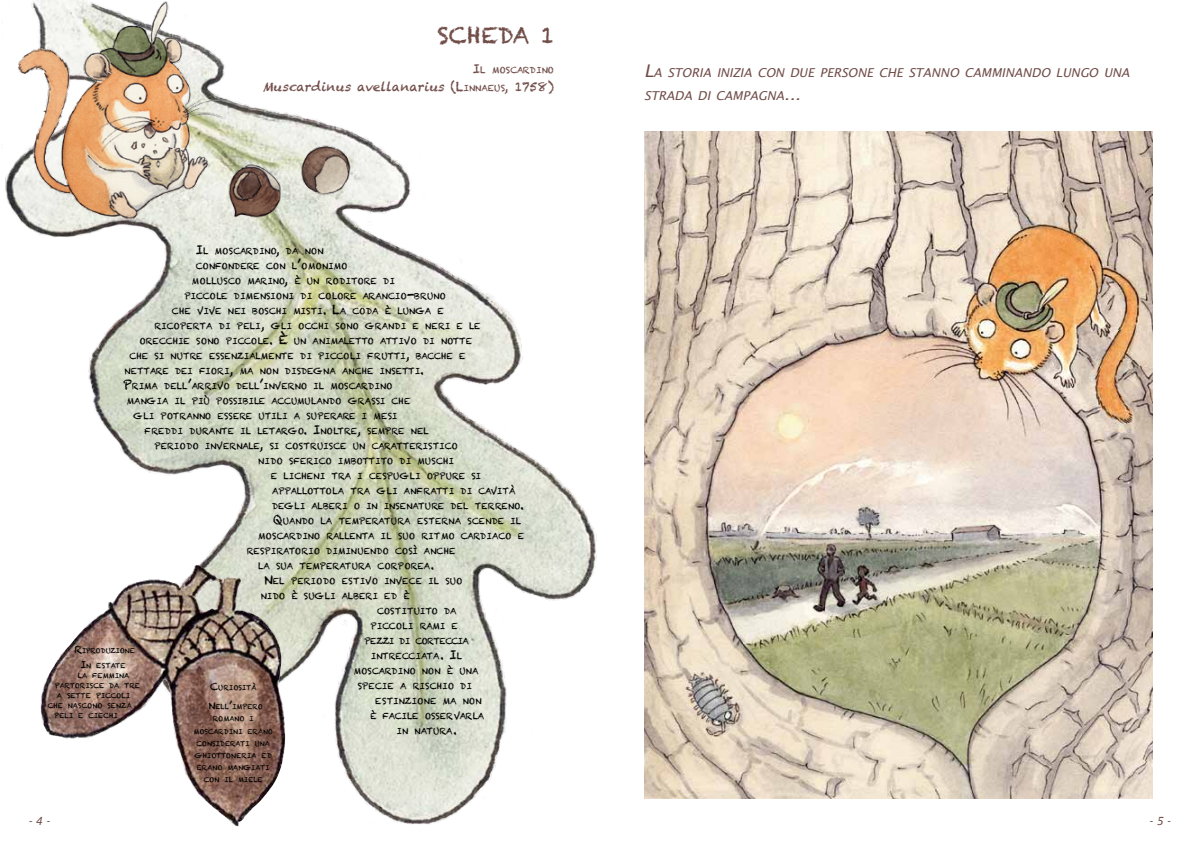
<style>
.page{position:relative;width:1198px;height:844px;background:#fff}
.page>*{position:absolute;margin:0;border:0;box-sizing:border-box;transform-origin:0 0}
.t1{font:22.5px "Chalkduster";color:#704c47}
.t2{font:italic 12.5px "Chalkduster";color:#704c47}
.t3{font:italic 12.25px/22.5px "Lucida Sans";color:#704c47}
.t4{font:italic 11.25px "Lucida Sans";color:#704c47}
.t5{font:8.75px "Chalkduster";color:#000}
.t6{font:8.75px "Chalkduster";letter-spacing:-.07em;color:#000}
.t7{font:8.75px "Chalkduster";letter-spacing:.025em;color:#000}
.t8{font:8.75px "Chalkduster";letter-spacing:-.02em;color:#000}
.t9{font:8.75px "Chalkduster";letter-spacing:.005em;color:#704c47}
.t10{font:7px "Chalkduster";color:#000}
.t11{font:7px "Chalkduster";letter-spacing:.025em;color:#000}
.t12{font:7px "Chalkduster";letter-spacing:-.025em;color:#000}
.s1{font-size:12.5px}
.s2{font-style:normal}
.s3{font-style:normal;font-size:8.75px}
.s4{font-size:10px}
.s5{font-size:17.5px}
</style>
<div class="page">
<img style="left:21px;top:119px;width:576px;height:708px">
<img style="left:1px;top:0;width:313px;height:222px">
<img style="left:286px;top:145px;width:71px;height:52px">
<img style="left:40px;top:564px;width:247px;height:262px">
<img style="left:644px;top:131px;width:509px;height:667px">
<h1 class="t1" style="left:438px;top:22px;width:15px">SCH</h1>
<h1 class="t1" style="left:481px;top:22px;width:74px">EDA 1</h1>
<p class="t9" style="left:473px;top:65px;width:83px"><span class="s1">I</span>L MOSCARDINO</p>
<h2 class="t2" style="left:263px;top:80px;width:293px">Muscardinus avellanarius <span class="s2">( L</span> <span class="s3">I N N A E U S</span> <span class="s2">, 1 7 5 8 )</span></h2>
<p class="t5" style="left:196px;top:246px;width:129px"><span class="s1">I</span>L MOSCARDINO<span class="s1">,</span> DA NON</p>
<p class="t5" style="left:196px;top:261px;width:153px">CONFONDERE CON L<span class="s1">’</span>OMONIMO</p>
<p class="t5" style="left:192px;top:276px;width:204px">MOLLUSCO MARINO<span class="s1">,</span> È UN RODITORE DI</p>
<p class="t5" style="left:184px;top:291px;width:263px">PICCOLE DIMENSIONI DI COLORE ARANCIO<span class="s1">-</span>BRUNO</p>
<p class="t5" style="left:172px;top:306px;width:273px">CHE VIVE NEI BOSCHI MISTI<span class="s1">. L</span>A CODA È LUNGA E</p>
<p class="t5" style="left:154px;top:321px;width:328px">RICOPERTA DI PELI<span class="s1">,</span> GLI OCCHI SONO GRANDI E NERI E LE</p>
<p class="t5" style="left:139px;top:336px;width:334px">ORECCHIE SONO PICCOLE<span class="s1">. È</span> UN ANIMALETTO ATTIVO DI NOTTE</p>
<p class="t5" style="left:129px;top:351px;width:338px">CHE SI NUTRE ESSENZIALMENTE DI PICCOLI FRUTTI<span class="s1">,</span> BACCHE E</p>
<p class="t5" style="left:124px;top:366px;width:301px">NETTARE DEI FIORI<span class="s1">,</span> MA NON DISDEGNA ANCHE INSETTI<span class="s1">.</span></p>
<p class="t5" style="left:123px;top:381px;width:271px"><span class="s1">P</span>RIMA DELL<span class="s1">’</span>ARRIVO DELL<span class="s1">’</span>INVERNO IL MOSCARDINO</p>
<p class="t5" style="left:127px;top:396px;width:285px">MANGIA IL PIÙ POSSIBILE ACCUMULANDO GRASSI CHE</p>
<p class="t5" style="left:133px;top:411px;width:265px">GLI POTRANNO ESSERE UTILI A SUPERARE I MESI</p>
<p class="t5" style="left:144px;top:426px;width:286px">FREDDI DURANTE IL LETARGO<span class="s1">. I</span>NOLTRE<span class="s1">,</span> SEMPRE NEL</p>
<p class="t5" style="left:154px;top:441px;width:305px">PERIODO INVERNALE<span class="s1">,</span> SI COSTRUISCE UN CARATTERISTICO</p>
<p class="t5" style="left:258px;top:456px;width:197px">NIDO SFERICO IMBOTTITO DI MUSCHI</p>
<p class="t5" style="left:271px;top:471px;width:211px">E LICHENI TRA I CESPUGLI OPPURE SI</p>
<p class="t5" style="left:272px;top:486px;width:245px">APPALLOTTOLA TRA GLI ANFRATTI DI CAVITÀ</p>
<p class="t5" style="left:272px;top:501px;width:253px">DEGLI ALBERI O IN INSENATURE DEL TERRENO<span class="s1">.</span></p>
<p class="t5" style="left:273px;top:516px;width:250px"><span class="s1">Q</span>UANDO LA TEMPERATURA ESTERNA SCENDE IL</p>
<p class="t5" style="left:258px;top:531px;width:268px">MOSCARDINO RALLENTA IL SUO RITMO CARDIACO E</p>
<p class="t5" style="left:247px;top:546px;width:210px">RESPIRATORIO DIMINUENDO COSÌ ANCHE</p>
<p class="t5" style="left:258px;top:561px;width:178px">LA SUA TEMPERATURA CORPOREA<span class="s1">.</span></p>
<p class="t5" style="left:264px;top:576px;width:200px"><span class="s1">N</span>EL PERIODO ESTIVO INVECE IL SUO</p>
<p class="t5" style="left:261px;top:591px;width:150px">NIDO È SUGLI ALBERI ED È</p>
<p class="t5" style="left:377px;top:606px;width:81px">COSTITUITO DA</p>
<p class="t5" style="left:371px;top:621px;width:89px">PICCOLI RAMI E</p>
<p class="t6" style="left:364px;top:636px;width:106px">PEZZI DI CORTECCIA</p>
<p class="t8" style="left:371px;top:651px;width:93px">INTRECCIATA<span class="s1">. I</span>L</p>
<p class="t5" style="left:354px;top:666px;width:126px">MOSCARDINO NON È UNA</p>
<p class="t7" style="left:358px;top:681px;width:115px">SPECIE A RISCHIO DI</p>
<p class="t5" style="left:375px;top:696px;width:108px">ESTINZIONE MA NON</p>
<p class="t5" style="left:370px;top:711px;width:116px">È FACILE OSSERVARLA</p>
<p class="t5" style="left:397px;top:726px;width:62px">IN NATURA<span class="s1">.</span></p>
<p class="t12" style="left:75px;top:646px;width:62px"><span class="s4">R</span>IPRODUZIONE</p>
<p class="t10" style="left:80px;top:661px;width:47px"><span class="s4">I</span>N ESTATE</p>
<p class="t10" style="left:78px;top:671px;width:53px">LA FEMMINA</p>
<p class="t10" style="left:55px;top:681px;width:87px">PARTORISCE DA TRE</p>
<p class="t10" style="left:57px;top:691px;width:74px">A SETTE PICCOLI</p>
<p class="t10" style="left:48px;top:701px;width:86px">CHE NASCONO SENZA</p>
<p class="t10" style="left:54px;top:711px;width:65px">PELI E CIECHI</p>
<p class="t10" style="left:210px;top:683px;width:48px"><span class="s4">C</span>URIOSITÀ</p>
<p class="t10" style="left:208px;top:702px;width:56px"><span class="s4">N</span>ELL<span class="s4">’</span>IMPERO</p>
<p class="t10" style="left:213px;top:714px;width:42px">ROMANO I</p>
<p class="t10" style="left:193px;top:726px;width:81px">MOSCARDINI ERANO</p>
<p class="t10" style="left:196px;top:738px;width:75px">CONSIDERATI UNA</p>
<p class="t11" style="left:194px;top:750px;width:79px">GHIOTTONERIA ED</p>
<p class="t10" style="left:197px;top:762px;width:74px">ERANO MANGIATI</p>
<p class="t10" style="left:204px;top:774px;width:60px">CON IL MIELE</p>
<h3 class="t3" style="left:644px;top:61px;width:487px"><span class="s5">L</span>A STORIA INIZIA CON DUE PERSONE CHE STANNO CAMMINANDO LUNGO UNA<br>STRADA DI CAMPAGNA<span class="s5">...</span></h3>
<p class="t4" style="left:28px;top:814px;width:23px">- 4 -</p>
<p class="t4" style="left:1149px;top:814px;width:23px">- 5 -</p>
</div>
